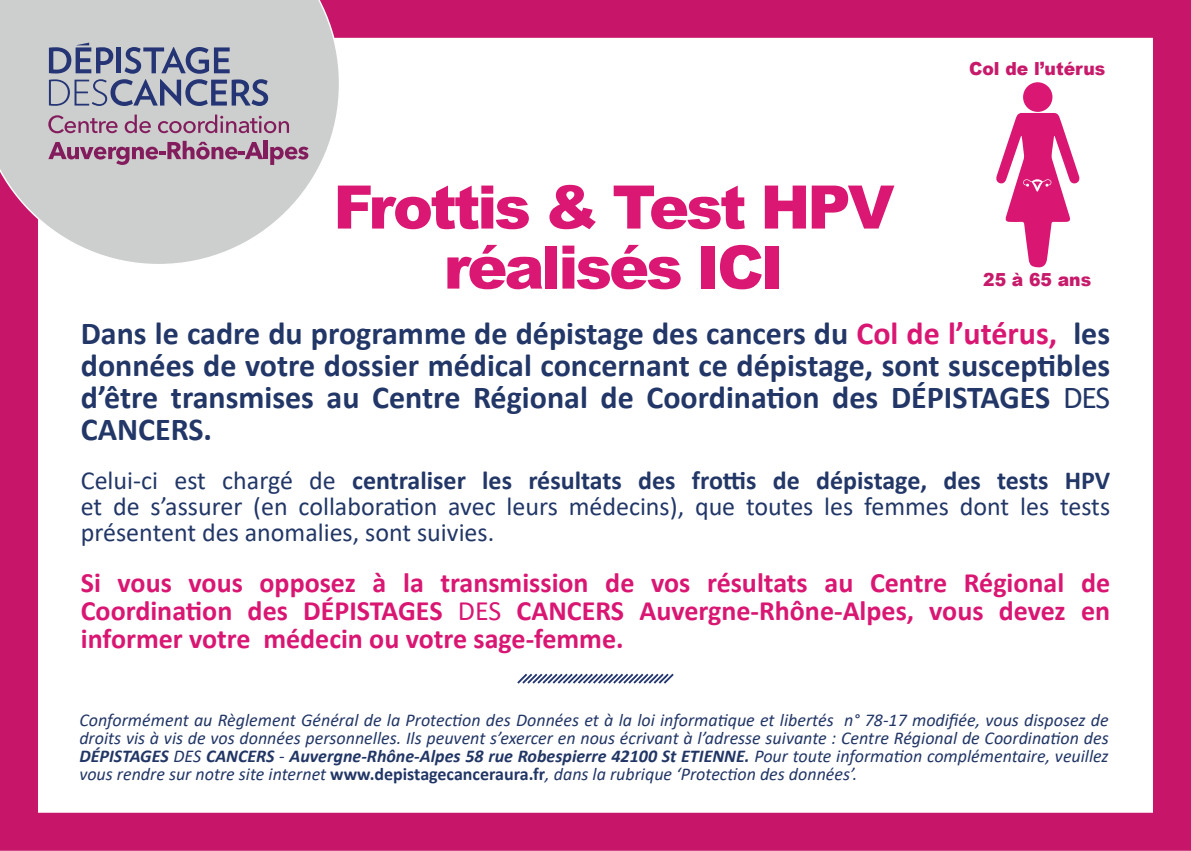
<style>
.page{position:relative;width:1191px;height:851px;background:#fff}
.page>*{position:absolute;margin:0;border:0;box-sizing:border-box;transform-origin:0 0}
.t1{font:900 60px/60px "Arial";letter-spacing:-.05em;color:#da1773;text-align:center}
.t2{font:700 32px/32px "Calibri";color:#223767;text-align:justify}
.t3{font:700 28px/28px "Calibri";color:#d91773;text-align:justify}
.t4{font:26px/26px "Calibri";color:#223767;text-align:justify}
.t5{font:italic 18px/18px "Calibri";color:#223666;text-align:justify}
.t6{font:900 18px "Arial";color:#c71a6a;scale:.96 1}
.s1{color:#d91773}
.s2{font-weight:400}
.s3{font-weight:700}
.s4{font-weight:700;font-style:normal}
</style>
<div class="page">
<div style="left:0;top:0;width:1191px;height:850px;border:38px solid #c71669"></div>
<svg style="left:0;top:0;width:340px;height:265px"></svg>
<svg style="left:49px;top:43px;width:219px;height:63px"></svg>
<svg style="left:48px;top:141px;width:215px;height:24px"></svg>
<hr style="left:264px;top:141px;width:4px;height:18px;background:#831c5c">
<svg style="left:270px;top:147px;width:38px;height:18px"></svg>
<svg style="left:48px;top:115px;width:70px;height:18px"></svg>
<svg style="left:125px;top:114px;width:26px;height:19px"></svg>
<svg style="left:158px;top:114px;width:131px;height:19px"></svg>
<svg style="left:517px;top:673px;width:157px;height:11px"></svg>
<div style="left:1023px;top:82px;width:29px;height:30px;background:#da1773;border-radius:50%"></div>
<svg style="left:996px;top:113px;width:83px;height:155px"></svg>
<h1 class="t1" style="left:333px;top:175px;width:562px">Frottis &amp; Test HPV réalisés ICI</h1>
<p class="t6" style="left:969px;top:56px;width:143px">Col de l’utérus</p>
<p class="t6" style="left:983px;top:266px;width:114px">25 à 65 ans</p>
<h2 class="t2" style="left:81px;top:317px;width:1031px">Dans le cadre du programme de dépistage des cancers du <span class="s1">Col de l’utérus,</span> les données de votre dossier médical concernant ce dépistage, sont susceptibles d’être transmises au Centre Régional de Coordination des DÉPISTAGES <span class="s2">DES </span>CANCERS.</h2>
<h3 class="t4" style="left:81px;top:466px;width:1030px">Celui-ci est chargé de <span class="s3">centraliser les résultats des frottis de dépistage, des tests HPV </span>et de s’assurer (en collaboration avec leurs médecins), que toutes les femmes dont les tests présentent des anomalies, sont suivies.</h3>
<h3 class="t3" style="left:81px;top:567px;width:1030px">Si vous vous opposez à la transmission de vos résultats au Centre Régional de Coordination des DÉPISTAGES <span class="s2">DES</span> CANCERS Auvergne-Rhône-Alpes, vous devez en informer votre médecin ou votre sage-femme.</h3>
<p class="t5" style="left:79px;top:710px;width:1030px">Conformément au Règlement Général de la Protection des Données et à la loi informatique et libertés n° 78-17 modifiée, vous disposez de droits vis à vis de vos données personnelles. Ils peuvent s’exercer en nous écrivant à l’adresse suivante : Centre Régional de Coordination des <span class="s3">DÉPISTAGES</span> DES <span class="s3">CANCERS</span> - <span class="s3">Auvergne-Rhône-Alpes 58 rue Robespierre 42100 St ETIENNE.</span> Pour toute information complémentaire, veuillez vous rendre sur notre site internet <span class="s4">www.depistagecanceraura.fr</span>, dans la rubrique ‘Protection des données’.</p>
</div>
